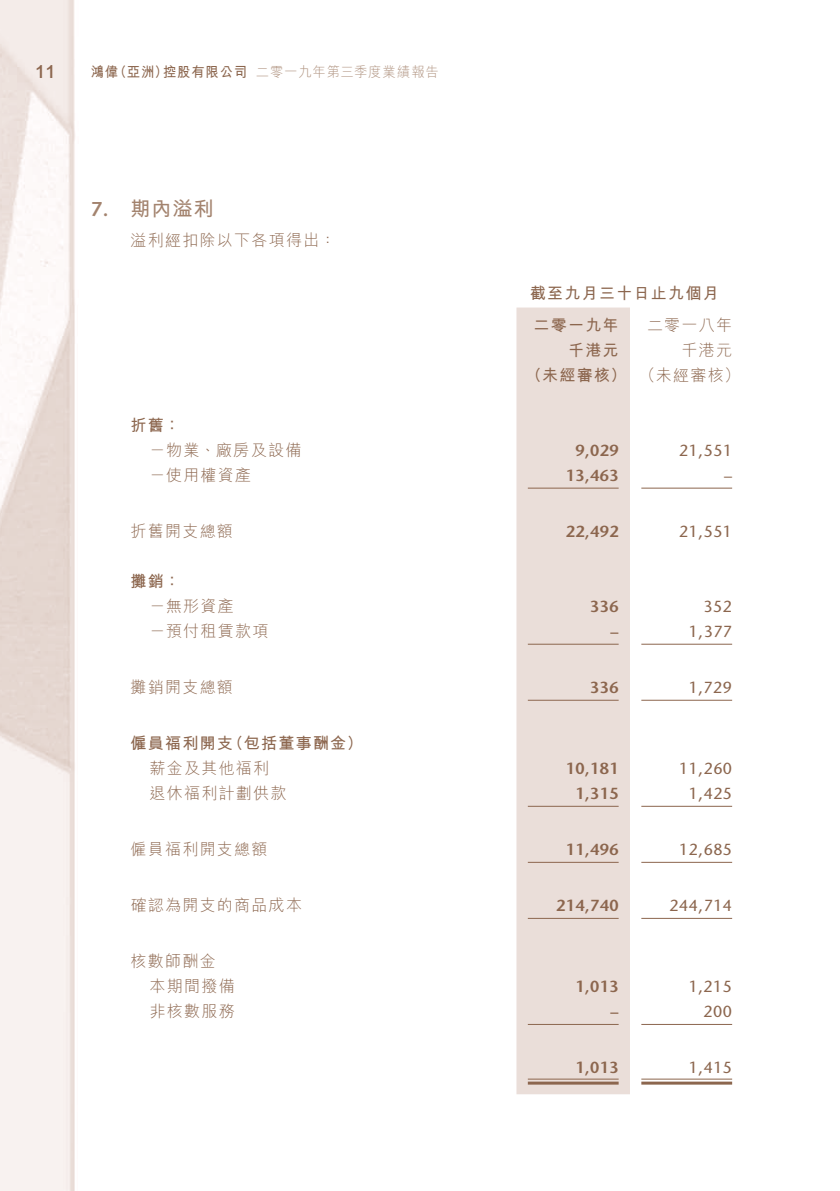
<style>
.page{position:relative;width:840px;height:1191px;background:#fff}
.page>*{position:absolute;margin:0;border:0;box-sizing:border-box;transform-origin:0 0}
.t1{font:700 20px "M Hei HK";color:#a3836e}
.t2{font:600 20px "Stone Sans Std";color:#a3836e}
.t3{font:500 18px "Arial MT Std";color:#8c664e}
.t4{font:300 16px "M Hei HK";letter-spacing:.08em;color:#8c664e}
.t5{font:500 16px "Stone Sans Std";letter-spacing:.03em;color:#8c664e}
.t6{font:600 16px "Stone Sans Std";letter-spacing:.03em;color:#8c664e}
.t7{font:700 16px/25px "M Hei HK";letter-spacing:.08em;color:#8c664e}
.t8{font:300 14px "M Hei HK";letter-spacing:.065em;color:#af927f;scale:.95 1}
.t9{font:700 14px "M Hei HK";letter-spacing:.065em;color:#8c664e;scale:.95 1}
.s1{font-weight:300}
</style>
<div class="page">
<img style="left:0;top:0;width:733px;height:1191px">
<div style="left:516px;top:307px;width:113px;height:787px;background:#eaded9"></div>
<hr style="left:527px;top:487px;width:91px;height:1px;background:#8c664e">
<hr style="left:641px;top:487px;width:90px;height:1px;background:#8c664e">
<hr style="left:527px;top:643px;width:91px;height:1px;background:#8c664e">
<hr style="left:641px;top:643px;width:90px;height:1px;background:#8c664e">
<hr style="left:527px;top:699px;width:91px;height:1px;background:#8c664e">
<hr style="left:641px;top:699px;width:90px;height:1px;background:#8c664e">
<hr style="left:527px;top:806px;width:91px;height:1px;background:#8c664e">
<hr style="left:641px;top:806px;width:90px;height:1px;background:#8c664e">
<hr style="left:527px;top:862px;width:91px;height:1px;background:#8c664e">
<hr style="left:641px;top:862px;width:90px;height:1px;background:#8c664e">
<hr style="left:527px;top:918px;width:91px;height:1px;background:#8c664e">
<hr style="left:641px;top:918px;width:90px;height:1px;background:#8c664e">
<hr style="left:527px;top:1024px;width:91px;height:1px;background:#8c664e">
<hr style="left:641px;top:1024px;width:90px;height:1px;background:#8c664e">
<hr style="left:527px;top:1078px;width:91px;height:1px;background:#8c664e">
<hr style="left:527px;top:1081px;width:91px;height:3px;background:#8c664e">
<hr style="left:641px;top:1078px;width:90px;height:1px;background:#8c664e">
<hr style="left:641px;top:1081px;width:90px;height:3px;background:#8c664e">
<p class="t3" style="left:35px;top:61px;width:22px">11</p>
<p class="t9" style="left:91px;top:62px;width:30px">鴻偉</p>
<p class="t9" style="left:163px;top:62px;width:90px">控股有限公司</p>
<p class="t9" style="left:113px;top:62px;width:59px">（亞洲）</p>
<p class="t8" style="left:256px;top:62px;width:194px">二零一九年第三季度業績報告</p>
<p class="t2" style="left:91px;top:197px;width:19px">7.</p>
<p class="t1" style="left:130px;top:194px;width:84px">期內溢利</p>
<p class="t4" style="left:130px;top:229px;width:207px">溢利經扣除以下各項得出：</p>
<p class="t7" style="left:130px;top:411px;width:51px">折舊：</p>
<p class="t4" style="left:149px;top:438px;width:153px">－物業、廠房及設備</p>
<p class="t4" style="left:149px;top:463px;width:103px">－使用權資產</p>
<p class="t4" style="left:130px;top:519px;width:104px">折舊開支總額</p>
<p class="t7" style="left:130px;top:567px;width:51px">攤銷：</p>
<p class="t4" style="left:149px;top:594px;width:86px">－無形資產</p>
<p class="t4" style="left:149px;top:619px;width:120px">－預付租賃款項</p>
<p class="t4" style="left:130px;top:675px;width:104px">攤銷開支總額</p>
<p class="t7" style="left:227px;top:729px;width:137px">（包括董事酬金(</p>
<p class="t7" style="left:130px;top:729px;width:104px">僱員福利開支</p>
<p class="t4" style="left:149px;top:756px;width:121px">薪金及其他福利</p>
<p class="t4" style="left:149px;top:781px;width:138px">退休福利計劃供款</p>
<p class="t4" style="left:130px;top:837px;width:138px">僱員福利開支總額</p>
<p class="t4" style="left:130px;top:893px;width:173px">確認為開支的商品成本</p>
<p class="t4" style="left:130px;top:949px;width:87px">核數師酬金</p>
<p class="t4" style="left:149px;top:974px;width:87px">本期間撥備</p>
<p class="t4" style="left:149px;top:999px;width:87px">非核數服務</p>
<p class="t7" style="left:529px;top:280px;width:190px">截至九月三十日止九個月</p>
<p class="t4" style="left:646px;top:313px;width:87px">二零一八年</p>
<p class="t7" style="left:533px;top:311px;width:87px">二零一九年</p>
<p class="t4" style="left:681px;top:338px;width:52px">千港元</p>
<p class="t7" style="left:525px;top:336px;width:216px;text-indent:42px">千港元<br>（未經審核） <span class="s1">（未經審核(</span></p>
<p class="t6" style="left:575px;top:440px;width:45px">9,029</p>
<p class="t5" style="left:679px;top:440px;width:54px">21,551</p>
<p class="t6" style="left:565px;top:465px;width:54px">13,463</p>
<p class="t5" style="left:723px;top:465px;width:9px">–</p>
<p class="t6" style="left:565px;top:521px;width:54px">22,492</p>
<p class="t5" style="left:679px;top:521px;width:54px">21,551</p>
<p class="t6" style="left:589px;top:596px;width:30px">336</p>
<p class="t5" style="left:703px;top:596px;width:30px">352</p>
<p class="t6" style="left:610px;top:621px;width:9px">–</p>
<p class="t5" style="left:688px;top:621px;width:45px">1,377</p>
<p class="t6" style="left:589px;top:677px;width:30px">336</p>
<p class="t5" style="left:688px;top:677px;width:45px">1,729</p>
<p class="t6" style="left:565px;top:758px;width:54px">10,181</p>
<p class="t5" style="left:679px;top:758px;width:54px">11,260</p>
<p class="t6" style="left:575px;top:783px;width:45px">1,315</p>
<p class="t5" style="left:688px;top:783px;width:45px">1,425</p>
<p class="t6" style="left:565px;top:839px;width:54px">11,496</p>
<p class="t5" style="left:679px;top:839px;width:54px">12,685</p>
<p class="t6" style="left:555px;top:895px;width:64px">214,740</p>
<p class="t5" style="left:669px;top:895px;width:64px">244,714</p>
<p class="t6" style="left:575px;top:976px;width:45px">1,013</p>
<p class="t5" style="left:688px;top:976px;width:45px">1,215</p>
<p class="t6" style="left:610px;top:1001px;width:9px">–</p>
<p class="t5" style="left:703px;top:1001px;width:30px">200</p>
<p class="t6" style="left:575px;top:1057px;width:45px">1,013</p>
<p class="t5" style="left:688px;top:1057px;width:45px">1,415</p>
</div>
